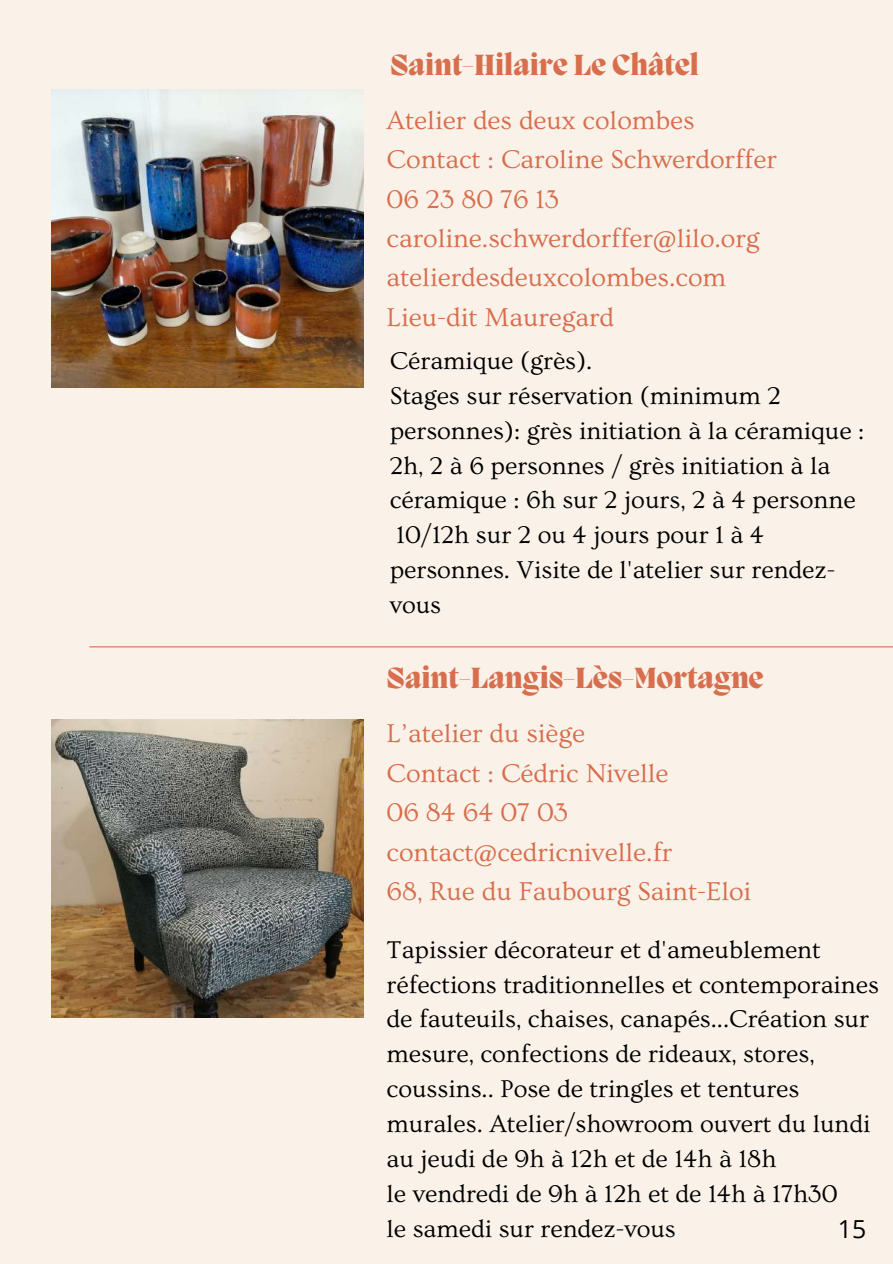
<style>
.page{position:relative;width:893px;height:1264px;background:#fff}
.page>*{position:absolute;margin:0;border:0;box-sizing:border-box;transform-origin:0 0}
.t1{font:800 30px "Migra";color:#d76e4d}
.t2{font:27px/39.3px "Ovo";color:#d76e4d}
.t3{font:25.5px/34.8px "Ovo";color:#000}
.t4{font:24.9px "Open Sans";color:#000}
</style>
<div class="page">
<div style="left:0;top:0;width:892px;height:1263px;background:#faf2e9"></div>
<img style="left:52px;top:89px;width:311px;height:298px">
<hr style="left:89px;top:646px;width:803px;height:1px;background:#d76e4d">
<img style="left:52px;top:719px;width:311px;height:298px">
<p class="t1" style="left:390px;top:50px;width:310px">Saint-Hilaire Le Châtel</p>
<p class="t2" style="left:386px;top:101px;width:391px">Atelier des deux colombes<br>Contact : Caroline Schwerdorffer<br>06 23 80 76 13 caroline.schwerdorffer@lilo.org atelierdesdeuxcolombes.com<br>Lieu-dit Mauregard</p>
<p class="t3" style="left:389px;top:344px;width:476px">Céramique (grès).<br>Stages sur réservation (minimum 2 personnes): grès initiation à la céramique :<br>2h, 2 à 6 personnes / grès initiation à la céramique : 6h sur 2 jours, 2 à 4 personne<br>10/12h sur 2 ou 4 jours pour 1 à 4 personnes. Visite de l'atelier sur rendez&shy;vous</p>
<p class="t1" style="left:386px;top:663px;width:378px">Saint-Langis-Lès-Mortagne</p>
<p class="t2" style="left:386px;top:714px;width:366px">L’atelier du siège<br>Contact : Cédric Nivelle<br>06 84 64 07 03 contact@cedricnivelle.fr<br>68, Rue du Faubourg Saint-Eloi</p>
<p class="t3" style="left:386px;top:932px;width:494px">Tapissier décorateur et d'ameublement réfections traditionnelles et contemporaines de fauteuils, chaises, canapés...Création sur mesure, confections de rideaux, stores, coussins.. Pose de tringles et tentures murales. Atelier/showroom ouvert du lundi au jeudi de 9h à 12h et de 14h à 18h<br>le vendredi de 9h à 12h et de 14h à 17h30<br>le samedi sur rendez-vous</p>
<p class="t4" style="left:837px;top:1211px;width:30px">15</p>
</div>
